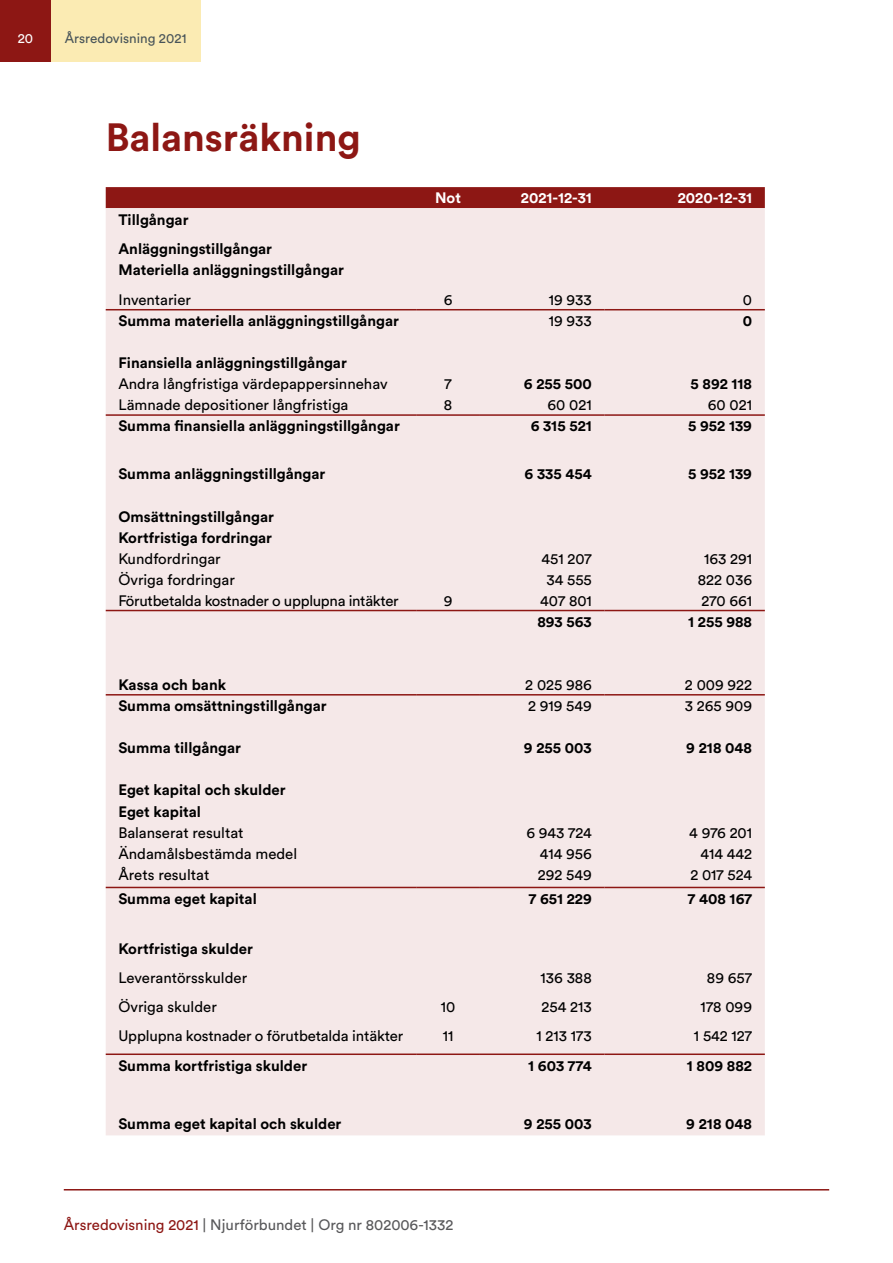
<style>
.page{position:relative;width:893px;height:1263px;background:#fff}
.page>*{position:absolute;margin:0;border:0;box-sizing:border-box;transform-origin:0 0}
.t1{font:700 39px "Circular Pro";color:#8d1714}
.t2{font:700 15px/21px "Circular Pro";color:#000}
.t3{font:15px "Circular Pro";color:#000}
.t4{font:15px "Circular Pro";color:#58585a}
.t5{font:15px "Circular Pro";letter-spacing:-.02em;color:#000}
.t6{font:700 15px "Circular Pro";color:#fff}
.t7{font:13.5px "Circular Pro";color:#485459}
.t8{font:13.5px "Circular Pro";color:#fff}
.s1{color:#8d1714}
</style>
<div class="page">
<hr style="left:64px;top:1189px;width:765px;height:1px;background:#8d1714">
<div style="left:51px;top:0;width:149px;height:62px;background:#fbebb3"></div>
<div style="left:0;top:0;width:51px;height:62px;background:#8d1714"></div>
<div style="left:106px;top:187px;width:659px;height:21px;background:#8d1714"></div>
<div style="left:106px;top:208px;width:659px;height:927px;background:#f5e8e8"></div>
<hr style="left:106px;top:610px;width:310px;height:1px;background:#8d1714">
<hr style="left:416px;top:610px;width:64px;height:1px;background:#8d1714">
<hr style="left:480px;top:610px;width:125px;height:1px;background:#8d1714">
<hr style="left:605px;top:610px;width:160px;height:1px;background:#8d1714">
<hr style="left:106px;top:887px;width:310px;height:1px;background:#8d1714">
<hr style="left:416px;top:887px;width:64px;height:1px;background:#8d1714">
<hr style="left:480px;top:887px;width:125px;height:1px;background:#8d1714">
<hr style="left:605px;top:887px;width:160px;height:1px;background:#8d1714">
<hr style="left:106px;top:309px;width:310px;height:1px;background:#8d1714">
<hr style="left:416px;top:309px;width:64px;height:1px;background:#8d1714">
<hr style="left:480px;top:309px;width:125px;height:1px;background:#8d1714">
<hr style="left:605px;top:309px;width:160px;height:1px;background:#8d1714">
<hr style="left:106px;top:694px;width:310px;height:1px;background:#8d1714">
<hr style="left:416px;top:694px;width:64px;height:1px;background:#8d1714">
<hr style="left:480px;top:694px;width:125px;height:1px;background:#8d1714">
<hr style="left:605px;top:694px;width:160px;height:1px;background:#8d1714">
<hr style="left:106px;top:1053px;width:310px;height:2px;background:#8d1714">
<hr style="left:416px;top:1053px;width:64px;height:2px;background:#8d1714">
<hr style="left:480px;top:1053px;width:125px;height:2px;background:#8d1714">
<hr style="left:605px;top:1053px;width:160px;height:2px;background:#8d1714">
<hr style="left:106px;top:414px;width:310px;height:2px;background:#8d1714">
<hr style="left:416px;top:414px;width:64px;height:2px;background:#8d1714">
<hr style="left:480px;top:414px;width:125px;height:2px;background:#8d1714">
<hr style="left:605px;top:414px;width:160px;height:2px;background:#8d1714">
<p class="t8" style="left:18px;top:29px;width:17px">20</p>
<p class="t7" style="left:65px;top:29px;width:123px">Årsredovisning 2021</p>
<h1 class="t1" style="left:106px;top:110px;width:257px">Balansräkning</h1>
<p class="t6" style="left:435px;top:188px;width:27px">Not</p>
<p class="t6" style="left:521px;top:188px;width:72px">2021-12-31</p>
<p class="t6" style="left:678px;top:188px;width:76px">2020-12-31</p>
<p class="t2" style="left:118px;top:204px;width:155px;line-height:29.4px">Tillgångar<br>Anläggningstillgångar</p>
<p class="t2" style="left:118px;top:259px;width:227px">Materiella anläggningstillgångar</p>
<p class="t3" style="left:118px;top:290px;width:74px">Inventarier</p>
<p class="t3" style="left:444px;top:290px;width:10px">6</p>
<p class="t3" style="left:549px;top:290px;width:44px">19 933</p>
<p class="t3" style="left:743px;top:290px;width:11px">0</p>
<p class="t2" style="left:118px;top:310px;width:282px">Summa materiella anläggningstillgångar</p>
<p class="t3" style="left:549px;top:311px;width:44px">19 933</p>
<p class="t2" style="left:743px;top:310px;width:11px">0</p>
<p class="t2" style="left:118px;top:352px;width:230px">Finansiella anläggningstillgångar</p>
<p class="t3" style="left:118px;top:374px;width:271px">Andra långfristiga värdepappersinnehav</p>
<p class="t3" style="left:444px;top:374px;width:9px">7</p>
<p class="t2" style="left:524px;top:373px;width:69px">6 255 500</p>
<p class="t2" style="left:690px;top:373px;width:63px">5 892 118</p>
<p class="t3" style="left:118px;top:395px;width:231px">Lämnade depositioner långfristiga</p>
<p class="t3" style="left:444px;top:395px;width:10px">8</p>
<p class="t3" style="left:547px;top:395px;width:46px">60 021</p>
<p class="t3" style="left:708px;top:395px;width:46px">60 021</p>
<p class="t2" style="left:118px;top:415px;width:283px">Summa finansiella anläggningstillgångar</p>
<p class="t2" style="left:531px;top:415px;width:63px">6 315 521</p>
<p class="t2" style="left:688px;top:415px;width:65px">5 952 139</p>
<p class="t2" style="left:118px;top:463px;width:208px">Summa anläggningstillgångar</p>
<p class="t2" style="left:525px;top:463px;width:69px">6 335 454</p>
<p class="t2" style="left:688px;top:463px;width:65px">5 952 139</p>
<p class="t2" style="left:118px;top:505px;width:157px">Omsättningstillgångar<br>Kortfristiga fordringar</p>
<p class="t3" style="left:118px;top:548px;width:104px">Kundfordringar</p>
<p class="t3" style="left:541px;top:548px;width:52px">451 207</p>
<p class="t3" style="left:704px;top:548px;width:49px">163 291</p>
<p class="t3" style="left:118px;top:569px;width:118px">Övriga fordringar</p>
<p class="t3" style="left:546px;top:569px;width:47px">34 555</p>
<p class="t3" style="left:698px;top:569px;width:56px">822 036</p>
<p class="t5" style="left:118px;top:590px;width:282px">Förutbetalda kostnader o upplupna intäkter</p>
<p class="t3" style="left:444px;top:590px;width:10px">9</p>
<p class="t3" style="left:540px;top:590px;width:53px">407 801</p>
<p class="t3" style="left:702px;top:590px;width:52px">270 661</p>
<p class="t2" style="left:537px;top:610px;width:56px">893 563</p>
<p class="t2" style="left:688px;top:610px;width:65px">1 255 988</p>
<p class="t2" style="left:118px;top:674px;width:109px">Kassa och bank</p>
<p class="t3" style="left:525px;top:675px;width:68px">2 025 986</p>
<p class="t3" style="left:685px;top:675px;width:69px">2 009 922</p>
<p class="t2" style="left:118px;top:695px;width:210px">Summa omsättningstillgångar</p>
<p class="t3" style="left:528px;top:696px;width:65px">2 919 549</p>
<p class="t3" style="left:685px;top:696px;width:69px">3 265 909</p>
<p class="t2" style="left:118px;top:737px;width:124px">Summa tillgångar</p>
<p class="t2" style="left:524px;top:737px;width:69px">9 255 003</p>
<p class="t2" style="left:686px;top:737px;width:67px">9 218 048</p>
<p class="t2" style="left:118px;top:779px;width:169px">Eget kapital och skulder<br>Eget kapital</p>
<p class="t3" style="left:118px;top:822px;width:127px">Balanserat resultat</p>
<p class="t3" style="left:526px;top:822px;width:67px">6 943 724</p>
<p class="t3" style="left:689px;top:822px;width:64px">4 976 201</p>
<p class="t3" style="left:118px;top:843px;width:180px">Ändamålsbestämda medel</p>
<p class="t3" style="left:540px;top:843px;width:53px">414 956</p>
<p class="t3" style="left:701px;top:843px;width:53px">414 442</p>
<p class="t3" style="left:118px;top:864px;width:92px">Årets resultat</p>
<p class="t3" style="left:538px;top:864px;width:55px">292 549</p>
<p class="t3" style="left:690px;top:864px;width:63px">2 017 524</p>
<p class="t2" style="left:118px;top:887px;width:140px">Summa eget kapital</p>
<p class="t2" style="left:529px;top:887px;width:64px">7 651 229</p>
<p class="t2" style="left:688px;top:887px;width:66px">7 408 167</p>
<p class="t2" style="left:118px;top:938px;width:136px">Kortfristiga skulder</p>
<p class="t3" style="left:118px;top:968px;width:130px">Leverantörsskulder</p>
<p class="t3" style="left:541px;top:968px;width:53px">136 388</p>
<p class="t3" style="left:707px;top:968px;width:47px">89 657</p>
<p class="t3" style="left:118px;top:997px;width:100px">Övriga skulder</p>
<p class="t3" style="left:441px;top:997px;width:16px">10</p>
<p class="t3" style="left:542px;top:997px;width:52px">254 213</p>
<p class="t3" style="left:701px;top:997px;width:53px">178 099</p>
<p class="t3" style="left:118px;top:1026px;width:286px">Upplupna kostnader o förutbetalda intäkter</p>
<p class="t3" style="left:443px;top:1026px;width:12px">11</p>
<p class="t3" style="left:536px;top:1026px;width:57px">1 213 173</p>
<p class="t3" style="left:694px;top:1026px;width:60px">1 542 127</p>
<p class="t2" style="left:118px;top:1054px;width:190px">Summa kortfristiga skulder</p>
<p class="t2" style="left:528px;top:1054px;width:65px">1 603 774</p>
<p class="t2" style="left:687px;top:1054px;width:67px">1 809 882</p>
<p class="t2" style="left:118px;top:1112px;width:225px">Summa eget kapital och skulder</p>
<p class="t2" style="left:524px;top:1112px;width:69px">9 255 003</p>
<p class="t2" style="left:686px;top:1112px;width:67px">9 218 048</p>
<p class="t4" style="left:64px;top:1215px;width:391px"><span class="s1">Årsredovisning 2021</span> | Njurförbundet | Org nr 802006-1332</p>
</div>
